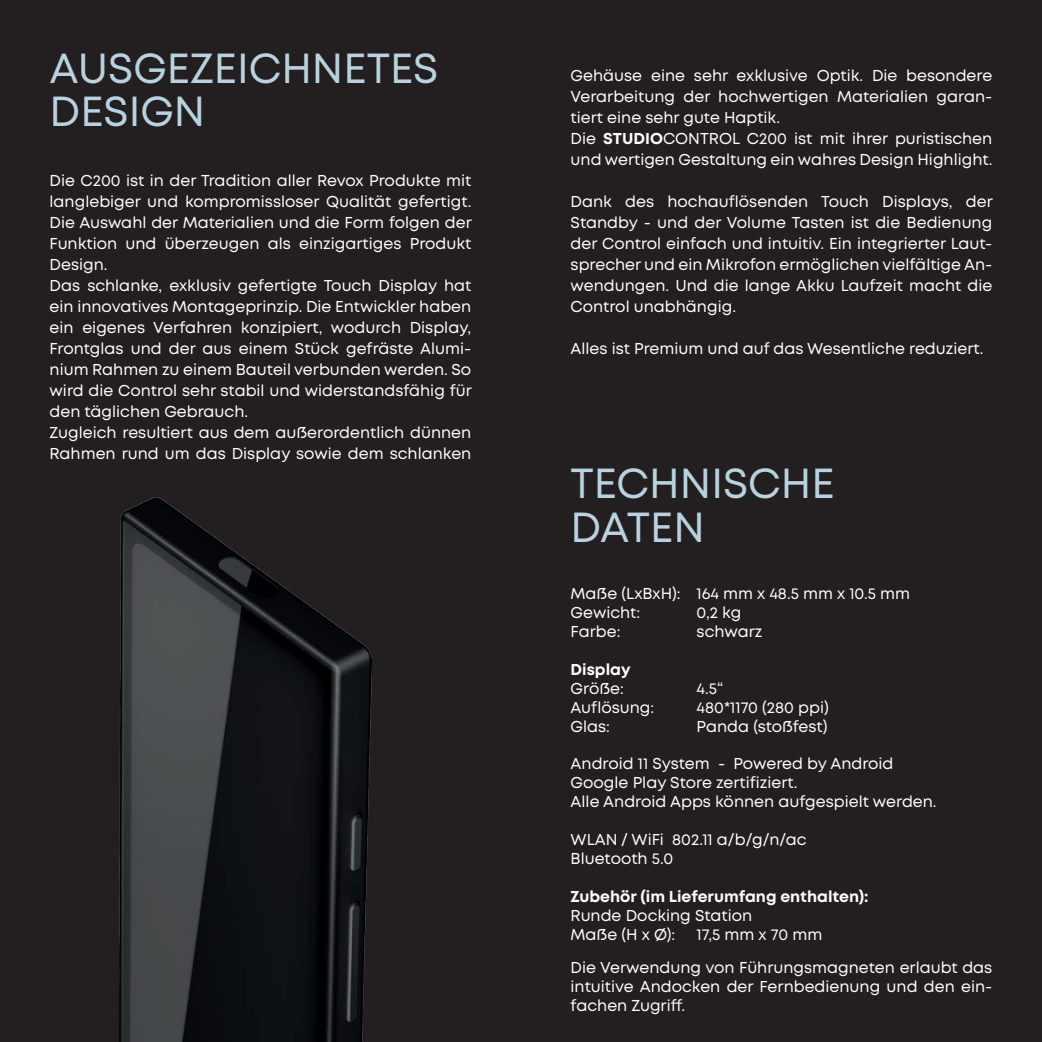
<style>
.page{position:relative;width:1042px;height:1042px;background:#231f20}
.page>*{position:absolute;margin:0;border:0;box-sizing:border-box;transform-origin:0 0}
.t1{font:42px/43.8px "Mont";color:#b9d2df}
.t2{font:15.75px/21px "Mont";color:#fff}
.t3{font:700 15.75px "Mont";color:#fff}
.s1{font-weight:700}
</style>
<div class="page">
<img style="left:119px;top:497px;width:253px;height:545px">
<h1 class="t1" style="left:50px;top:46px;width:390px">AUSGEZEICHNETES<br>DESIGN</h1>
<p class="t2" style="left:50px;top:170px;width:424px">Die C200 ist in der Tradition aller Revox Produkte mit langlebiger und kompromissloser Qualität gefertigt.<br>Die Auswahl der Materialien und die Form folgen der Funktion und überzeugen als einzigartiges Produkt Design.<br>Das schlanke, exklusiv gefertigte Touch Display hat ein innovatives Montageprinzip. Die Entwickler haben ein eigenes Verfahren konzipiert, wodurch Display, Frontglas und der aus einem Stück gefräste Alumi&shy;nium Rahmen zu einem Bauteil verbunden werden. So wird die Control sehr stabil und widerstandsfähig für den täglichen Gebrauch.<br>Zugleich resultiert aus dem außerordentlich dünnen Rahmen rund um das Display sowie dem schlanken</p>
<p class="t2" style="left:570px;top:65px;width:423px">Gehäuse eine sehr exklusive Optik. Die besondere Verarbeitung der hochwertigen Materialien garan&shy;tiert eine sehr gute Haptik.<br>Die <span class="s1">STUDIO</span>CONTROL C200 ist mit ihrer puristischen und wertigen Gestaltung ein wahres Design Highlight.</p>
<p class="t2" style="left:570px;top:191px;width:424px;text-align:justify">Dank des hochauflösenden Touch Displays, der Standby - und der Volume Tasten ist die Bedienung der Control einfach und intuitiv. Ein integrierter Laut&shy;sprecher und ein Mikrofon ermöglichen vielfältige An&shy;wendungen. Und die lange Akku Laufzeit macht die Control unabhängig.</p>
<p class="t2" style="left:570px;top:338px;width:414px">Alles ist Premium und auf das Wesentliche reduziert.</p>
<h1 class="t1" style="left:570px;top:462px;width:265px">TECHNISCHE<br>DATEN</h1>
<p class="t2" style="left:570px;top:584px;width:341px;line-height:18.9px">Maße (LxBxH): 164 mm x 48.5 mm x 10.5 mm<br>Gewicht:</p>
<p class="t2" style="left:696px;top:602px;width:46px">0,2 kg</p>
<p class="t2" style="left:570px;top:621px;width:51px">Farbe:</p>
<p class="t2" style="left:696px;top:621px;width:67px">schwarz</p>
<p class="t3" style="left:570px;top:659px;width:61px">Display</p>
<p class="t2" style="left:570px;top:678px;width:55px">Größe:</p>
<p class="t2" style="left:696px;top:678px;width:28px">4.5“</p>
<p class="t2" style="left:570px;top:697px;width:85px">Auflösung:</p>
<p class="t2" style="left:696px;top:697px;width:134px">480*1170 (280 ppi)</p>
<p class="t2" style="left:570px;top:716px;width:41px">Glas:</p>
<p class="t2" style="left:696px;top:716px;width:132px">Panda (stoßfest)</p>
<p class="t2" style="left:570px;top:754px;width:367px;line-height:18.9px">Android 11 System - Powered by Android<br>Google Play Store zertifiziert.<br>Alle Android Apps können aufgespielt werden.</p>
<p class="t2" style="left:570px;top:830px;width:238px;line-height:18.9px">WLAN / WiFi 802.11 a/b/g/n/ac<br>Bluetooth 5.0</p>
<p class="t3" style="left:570px;top:886px;width:300px">Zubehör (im Lieferumfang enthalten):</p>
<p class="t2" style="left:570px;top:906px;width:183px;line-height:18.9px">Runde Docking Station<br>Maße (H x Ø):</p>
<p class="t2" style="left:570px;top:917px;width:423px;line-height:33.6px;text-indent:126px">17,5 mm x 70 mm<br>Die Verwendung von Führungsmagneten erlaubt das</p>
<p class="t2" style="left:570px;top:977px;width:423px;line-height:18.9px">intuitive Andocken der Fernbedienung und den ein&shy;fachen Zugriff.</p>
</div>
